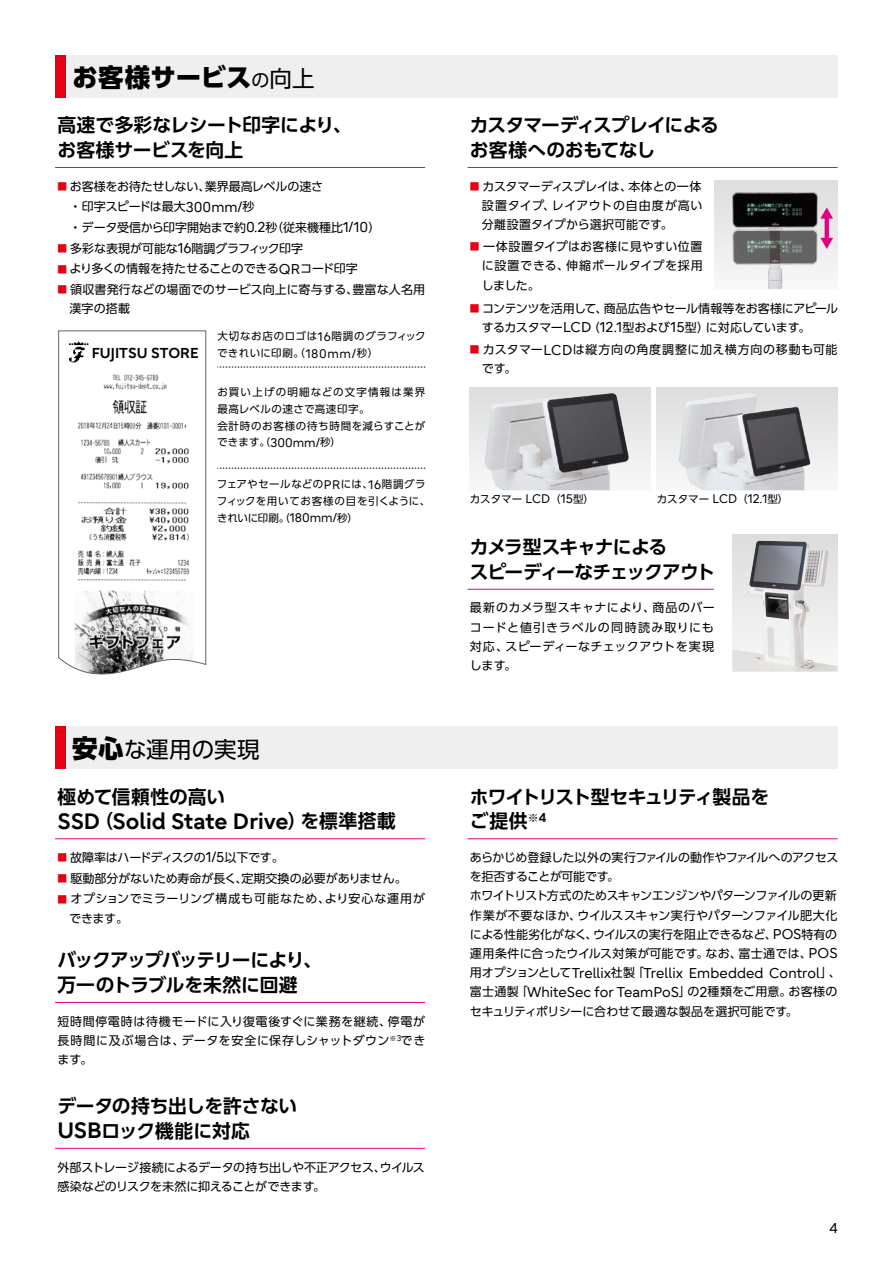
<style>
.page{position:relative;width:893px;height:1263px;background:#fff}
.page>*{position:absolute;margin:0;border:0;box-sizing:border-box;transform-origin:0 0}
.t1{font:800 25.5px "UD Shin Go Pro";letter-spacing:.005em;color:#000}
.t2{font:22.5px "UD Shin Go Pro";letter-spacing:.005em;color:#000}
.t3{font:700 22.05px "Fujitsu Infinity Pro";color:#000}
.t4{font:700 18.75px/24.3px "UD Shin Go Pro De";letter-spacing:-.03em;color:#000}
.t5{font:700 18.75px/24.3px "UD Shin Go Pro De";letter-spacing:-.01em;color:#000}
.t6{font:700 18.75px/24.3px "UD Shin Go Pro De";letter-spacing:-.055em;color:#000}
.t7{font:700 18.75px/24.3px "UD Shin Go Pro De";letter-spacing:-.05em;color:#000}
.t8{font:700 18.75px "UD Shin Go Pro De";color:#000}
.t9{font:700 14.4px "Fujitsu Infinity Pro";color:#000}
.t10{font:14.1px/19.2px "Fujitsu Infinity Pro";letter-spacing:.005em;color:#000}
.t11{font:12px/19.2px "UD Shin Go Pro";color:#000;text-align:justify}
.t12{font:12px/19.2px "UD Shin Go Pro";letter-spacing:-.025em;color:#000}
.t13{font:12px/19.2px "UD Shin Go Pro";letter-spacing:.05em;color:#000}
.t14{font:12px/19.2px "UD Shin Go Pro";letter-spacing:.045em;color:#000}
.t15{font:12px "UD Shin Go Pro";letter-spacing:-.02em;color:#000}
.t16{font:12px "UD Shin Go Pro";letter-spacing:-.03em;color:#000}
.t17{font:10.5px/16.8px "UD Shin Go Pro";letter-spacing:.05em;color:#000}
.t18{font:10.5px/16.8px "UD Shin Go Pro";letter-spacing:.025em;color:#000}
.s1{font-weight:400;font-size:18px}
.s2{font-weight:400;font-size:22.5px}
.s3{font-size:9.6px;color:#e60012}
.s4{font-family:"Fujitsu Infinity Pro";font-size:14.1px}
.s5{font-family:"Fujitsu Infinity Pro";font-size:12.45px}
.s6{font-weight:800;font-size:25.5px}
.s7{font-family:"UD Shin Go Pro De";font-size:18.75px}
.s8{font-family:"Fujitsu Infinity Pro";font-size:22.05px}
.s9{font-family:"UD Shin Go Pro";font-size:12px}
</style>
<div class="page">
<div style="left:470px;top:387px;width:181px;height:103px;background:linear-gradient(to bottom,#dcdddd,#f8f8f8)"></div>
<img style="left:484px;top:393px;width:145px;height:97px">
<div style="left:657px;top:387px;width:181px;height:103px;background:linear-gradient(to bottom,#dcdddd,#f8f8f8)"></div>
<img style="left:678px;top:393px;width:133px;height:97px">
<img style="left:714px;top:180px;width:124px;height:108px">
<svg style="left:217px;top:468px;width:208px;height:1px"></svg>
<svg style="left:217px;top:367px;width:208px;height:1px"></svg>
<div style="left:55px;top:55px;width:783px;height:42px;background:#efefef"></div>
<div style="left:55px;top:55px;width:11px;height:42px;background:#e60012"></div>
<hr style="left:55px;top:167px;width:370px;height:1px;background:#e4007f">
<hr style="left:468px;top:167px;width:370px;height:1px;background:#e4007f">
<hr style="left:468px;top:589px;width:246px;height:1px;background:#e4007f">
<div style="left:55px;top:727px;width:783px;height:42px;background:#efefef"></div>
<div style="left:55px;top:727px;width:11px;height:42px;background:#e60012"></div>
<hr style="left:55px;top:838px;width:370px;height:1px;background:#e4007f">
<hr style="left:55px;top:1002px;width:370px;height:1px;background:#e4007f">
<hr style="left:55px;top:1148px;width:370px;height:1px;background:#e4007f">
<hr style="left:468px;top:838px;width:370px;height:1px;background:#e4007f">
<svg style="left:58px;top:330px;width:149px;height:345px"></svg>
<svg style="left:825px;top:219px;width:4px;height:19px"></svg>
<svg style="left:820px;top:207px;width:13px;height:12px"></svg>
<svg style="left:820px;top:238px;width:13px;height:11px"></svg>
<div style="left:732px;top:535px;width:106px;height:136px;background:#dddede"></div>
<img style="left:732px;top:541px;width:106px;height:130px">
<h1 class="t1" style="left:72px;top:57px;width:244px">お客様サービス<span class="s1">の</span><span class="s2">向上</span></h1>
<h3 class="t5" style="left:57px;top:113px;width:296px">高速で多彩なレシート印字により、お客様サービスを向上</h3>
<p class="t11" style="left:70px;top:175px;width:312px;line-height:20.7px;text-align:left;text-indent:-12px"><span class="s3">■</span> お客様をお待たせしない、業界最高レベルの速さ<br>・印字スピードは最大<span class="s4">300mm/</span>秒<br>・データ受信から印字開始まで約<span class="s4">0.2</span>秒（従来機種比<span class="s4">1/10</span>）</p>
<p class="t11" style="left:57px;top:238px;width:247px"><span class="s3">■</span> 多彩な表現が可能な<span class="s4">16</span>階調グラフィック印字</p>
<p class="t15" style="left:57px;top:259px;width:302px"><span class="s3">■</span> より多くの情報を持たせることのできる<span class="s4">QR</span>コード印字</p>
<p class="t11" style="left:69px;top:280px;width:357px;text-indent:-12px"><span class="s3">■</span> 領収書発行などの場面でのサービス向上に寄与する、豊富な人名用漢字の搭載</p>
<p class="t9" style="left:92px;top:344px;width:108px">FUJITSU STORE</p>
<p class="t17" style="left:217px;top:328px;width:210px">大切なお店のロゴは<span class="s5">16</span>階調のグラフィックできれいに印刷。（<span class="s5">180mm/</span>秒）</p>
<p class="t17" style="left:217px;top:383px;width:209px">お買い上げの明細などの文字情報は業界最高レベルの速さで高速印字。<br>会計時のお客様の待ち時間を減らすことができます。（<span class="s5">300mm/</span>秒）</p>
<p class="t18" style="left:217px;top:476px;width:215px">フェアやセールなどの<span class="s5">PR</span>には、<span class="s5">16</span>階調グラフィックを用いてお客様の目を引くように、きれいに印刷。（<span class="s5">180mm/</span>秒）</p>
<h2 class="t2" style="left:72px;top:732px;width:189px"><span class="s6">安心</span>な運用の実現</h2>
<h3 class="t8" style="left:57px;top:781px;width:169px">極めて信頼性の高い</h3>
<h3 class="t3" style="left:57px;top:807px;width:340px">SSD<span class="s7">（</span>Solid State Drive<span class="s7">）を標準搭載</span></h3>
<p class="t16" style="left:57px;top:848px;width:228px"><span class="s3">■</span> 故障率はハードディスクの<span class="s4">1/5</span>以下です。</p>
<p class="t11" style="left:57px;top:868px;width:351px"><span class="s3">■</span> 駆動部分がないため寿命が長く、定期交換の必要がありません。</p>
<p class="t13" style="left:69px;top:889px;width:357px;text-indent:-12px"><span class="s3">■</span> オプションでミラーリング構成も可能なため、より安心な運用ができます。</p>
<h3 class="t4" style="left:57px;top:948px;width:266px">バックアップバッテリーにより、万一のトラブルを未然に回避</h3>
<p class="t11" style="left:57px;top:1011px;width:369px">短時間停電時は待機モードに入り復電後すぐに業務を継続、停電が長時間に及ぶ場合は、データを安全に保存しシャットダウン<sup>※</sup><sup>3</sup>できます。</p>
<h3 class="t4" style="left:57px;top:1093px;width:241px">データの持ち出しを許さない<br><span class="s8">USB</span>ロック機能に対応</h3>
<p class="t12" style="left:57px;top:1157px;width:369px">外部ストレージ接続によるデータの持ち出しや不正アクセス、ウイルス感染などのリスクを未然に抑えることができます。</p>
<h3 class="t4" style="left:470px;top:113px;width:250px">カスタマーディスプレイによるお客様へのおもてなし</h3>
<p class="t11" style="left:482px;top:176px;width:222px;text-indent:-12px"><span class="s3">■</span> カスタマーディスプレイは、本体との一体設置タイプ、レイアウトの自由度が高い分離設置タイプから選択可能です。</p>
<p class="t11" style="left:482px;top:237px;width:222px;text-indent:-12px"><span class="s3">■</span> 一体設置タイプはお客様に見やすい位置に設置できる、伸縮ポールタイプを採用しました。</p>
<p class="t12" style="left:482px;top:298px;width:358px;text-indent:-12px"><span class="s3">■</span> コンテンツを活用して、商品広告やセール情報等をお客様にアピールするカスタマー<span class="s4">LCD</span>（<span class="s4">12.1</span>型および<span class="s4">15</span>型）に対応しています。</p>
<p class="t14" style="left:482px;top:340px;width:357px;text-indent:-12px"><span class="s3">■</span> カスタマー<span class="s4">LCD</span>は縦方向の角度調整に加え横方向の移動も可能です。</p>
<p class="t17" style="left:470px;top:490px;width:126px">カスタマー <span class="s5">LCD</span>（<span class="s5">15</span>型）</p>
<p class="t17" style="left:657px;top:490px;width:133px">カスタマー <span class="s5">LCD</span>（<span class="s5">12.1</span>型）</p>
<h3 class="t6" style="left:470px;top:534px;width:246px">カメラ型スキャナによる<br>スピーディーなチェックアウト</h3>
<p class="t11" style="left:470px;top:598px;width:246px">最新のカメラ型スキャナにより、商品のバーコードと値引きラベルの同時読み取りにも対応、スピーディーなチェックアウトを実現します。</p>
<h3 class="t7" style="left:470px;top:784px;width:301px">ホワイトリスト型セキュリティ製品をご提供<sup>※</sup><sup>4</sup></h3>
<p class="t12" style="left:470px;top:847px;width:370px">あらかじめ登録した以外の実行ファイルの動作やファイルへのアクセスを拒否することが可能です。<br>ホワイトリスト方式のためスキャンエンジンやパターンファイルの更新作業が不要なほか、ウイルススキャン実行やパターンファイル肥大化による性能劣化がなく、ウイルスの実行を阻止できるなど、<span class="s4">POS</span>特有の運用条件に合ったウイルス対策が可能です。なお、富士通では、<span class="s4">POS</span></p>
<p class="t10" style="left:470px;top:963px;width:373px"><span class="s9">用オプションとして</span>Trellix<span class="s9">社製「</span>Trellix Embedded Control<span class="s9">」、富士通製「</span>WhiteSec for TeamPoS<span class="s9">」の</span>2<span class="s9">種類をご用意。お客様の</span></p>
<p class="t11" style="left:470px;top:1001px;width:330px">セキュリティポリシーに合わせて最適な製品を選択可能です。</p>
<p class="t10" style="left:829px;top:1219px;width:10px">4</p>
</div>
